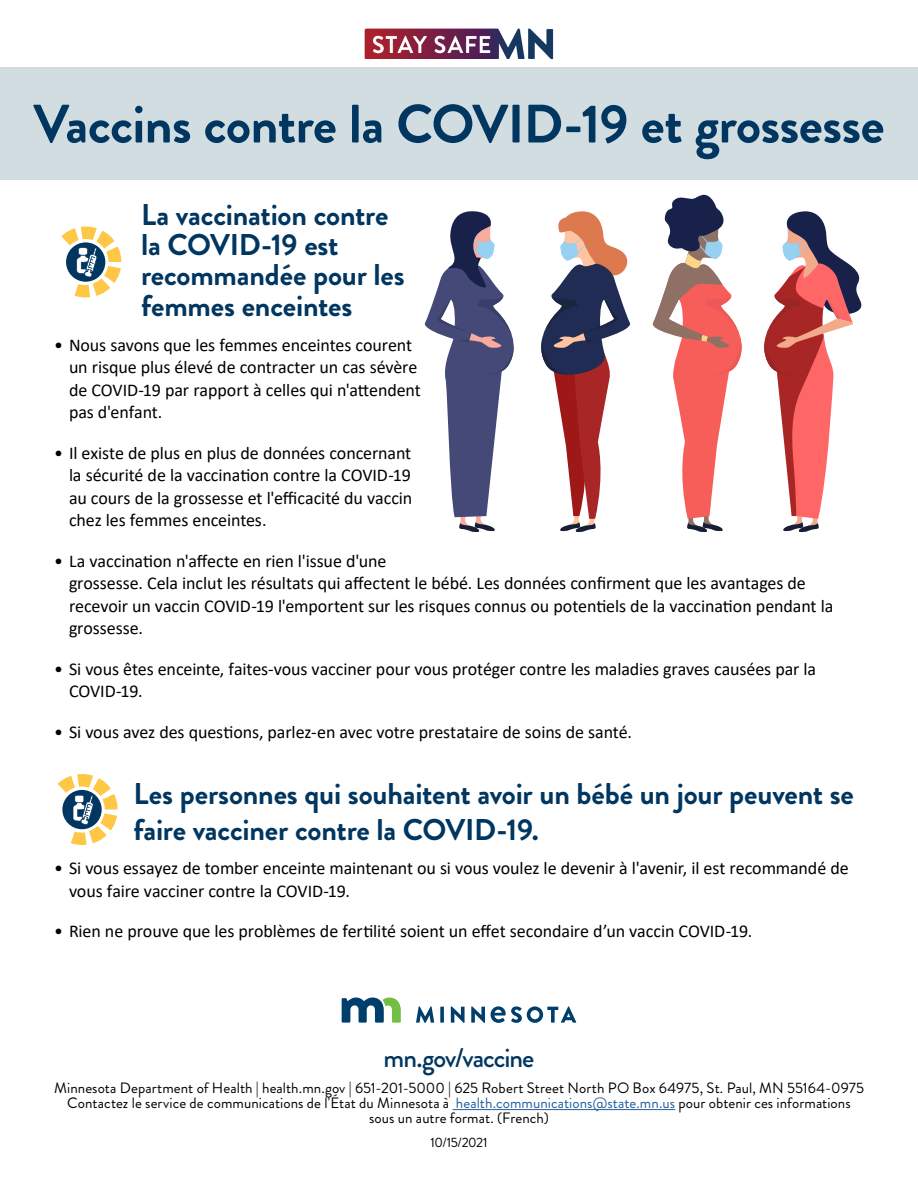
<style>
.page{position:relative;width:918px;height:1188px;background:#fff}
.page>*{position:absolute;margin:0;border:0;box-sizing:border-box;transform-origin:0 0}
.t1{font:700 54px "Brandon Grotesque";letter-spacing:-.015em;color:#003660}
.t2{font:700 30px/30.5px "Brandon Grotesque";letter-spacing:-.005em;color:#003660}
.mn_gov_vaccine{font:500 27px "Brandon Grotesque";letter-spacing:-.04em;color:#003660}
.t3{font:18px/22.5px "Calibri";letter-spacing:-.005em;color:#000}
.t4{font:15px/15px "Brandon Grotesque";letter-spacing:.005em;color:#000;text-align:center}
.t5{font:13.5px "Brandon Grotesque";letter-spacing:-.025em;color:#000}
.s1{color:#215e9e}
</style>
<div class="page">
<svg style="left:342px;top:998px;width:59px;height:25px"></svg>
<svg style="left:416px;top:1006px;width:18px;height:17px"></svg>
<svg style="left:440px;top:1007px;width:4px;height:16px"></svg>
<svg style="left:451px;top:1006px;width:14px;height:17px"></svg>
<svg style="left:471px;top:1006px;width:14px;height:17px"></svg>
<svg style="left:491px;top:1006px;width:85px;height:17px"></svg>
<hr style="left:453px;top:1109px;width:222px;height:1px;background:#215e9e">
<div style="left:0;top:67px;width:918px;height:113px;background:#d1dde1"></div>
<img style="left:364px;top:29px;width:190px;height:29px">
<svg style="left:57px;top:774px;width:61px;height:71px"></svg>
<svg style="left:61px;top:226px;width:61px;height:72px"></svg>
<svg style="left:541px;top:211px;width:89px;height:321px"></svg>
<svg style="left:424px;top:211px;width:90px;height:321px"></svg>
<svg style="left:652px;top:194px;width:210px;height:338px"></svg>
<h1 class="t1" style="left:33px;top:86px;width:853px">Vaccins contre la COVID-19 et grossesse</h1>
<h2 class="t2" style="left:141px;top:200px;width:265px">La vaccination contre la COVID-19 est recommandée pour les femmes enceintes</h2>
<p class="t3" style="left:69px;top:333px;width:353px;text-indent:-15px">• Nous savons que les femmes enceintes courent un risque plus élevé de contracter un cas sévère de COVID-19 par rapport à celles qui n'attendent pas d'enfant.</p>
<p class="t3" style="left:69px;top:441px;width:345px;text-align:justify;text-indent:-15px">• Il existe de plus en plus de données concernant la sécurité de la vaccination contre la COVID-19 au cours de la grossesse et l'efficacité du vaccin chez les femmes enceintes.</p>
<p class="t3" style="left:69px;top:549px;width:766px;text-indent:-15px">• La vaccination n'affecte en rien l'issue d'une<br>grossesse. Cela inclut les résultats qui affectent le bébé. Les données confirment que les avantages de recevoir un vaccin COVID-19 l'emportent sur les risques connus ou potentiels de la vaccination pendant la grossesse.</p>
<p class="t3" style="left:69px;top:657px;width:749px;text-indent:-15px">• Si vous êtes enceinte, faites-vous vacciner pour vous protéger contre les maladies graves causées par la<br>COVID-19.</p>
<p class="t3" style="left:54px;top:720px;width:579px">• Si vous avez des questions, parlez-en avec votre prestataire de soins de santé.</p>
<h2 class="t2" style="left:134px;top:776px;width:722px;line-height:36px">Les personnes qui souhaitent avoir un bébé un jour peuvent se faire vacciner contre la COVID-19.</h2>
<p class="t3" style="left:69px;top:857px;width:781px;text-indent:-15px">• Si vous essayez de tomber enceinte maintenant ou si vous voulez le devenir à l'avenir, il est recommandé de vous faire vacciner contre la COVID-19.</p>
<p class="t3" style="left:54px;top:920px;width:700px">• Rien ne prouve que les problèmes de fertilité soient un effet secondaire d’un vaccin COVID-19.</p>
<p class="mn_gov_vaccine" style="left:384px;top:1039px;width:152px">mn.gov/vaccine</p>
<p class="t4" style="left:54px;top:1081px;width:812px">Minnesota Department of Health | health.mn.gov | 651-201-5000 | 625 Robert Street North PO Box 64975, St. Paul, MN 55164-0975<br>Contactez le service de communications de l'État du Minnesota à <span class="s1">health.communications@state.mn.us</span> pour obtenir ces informations sous un autre format. (French)</p>
<p class="t5" style="left:431px;top:1133px;width:58px">10/15/2021</p>
</div>
